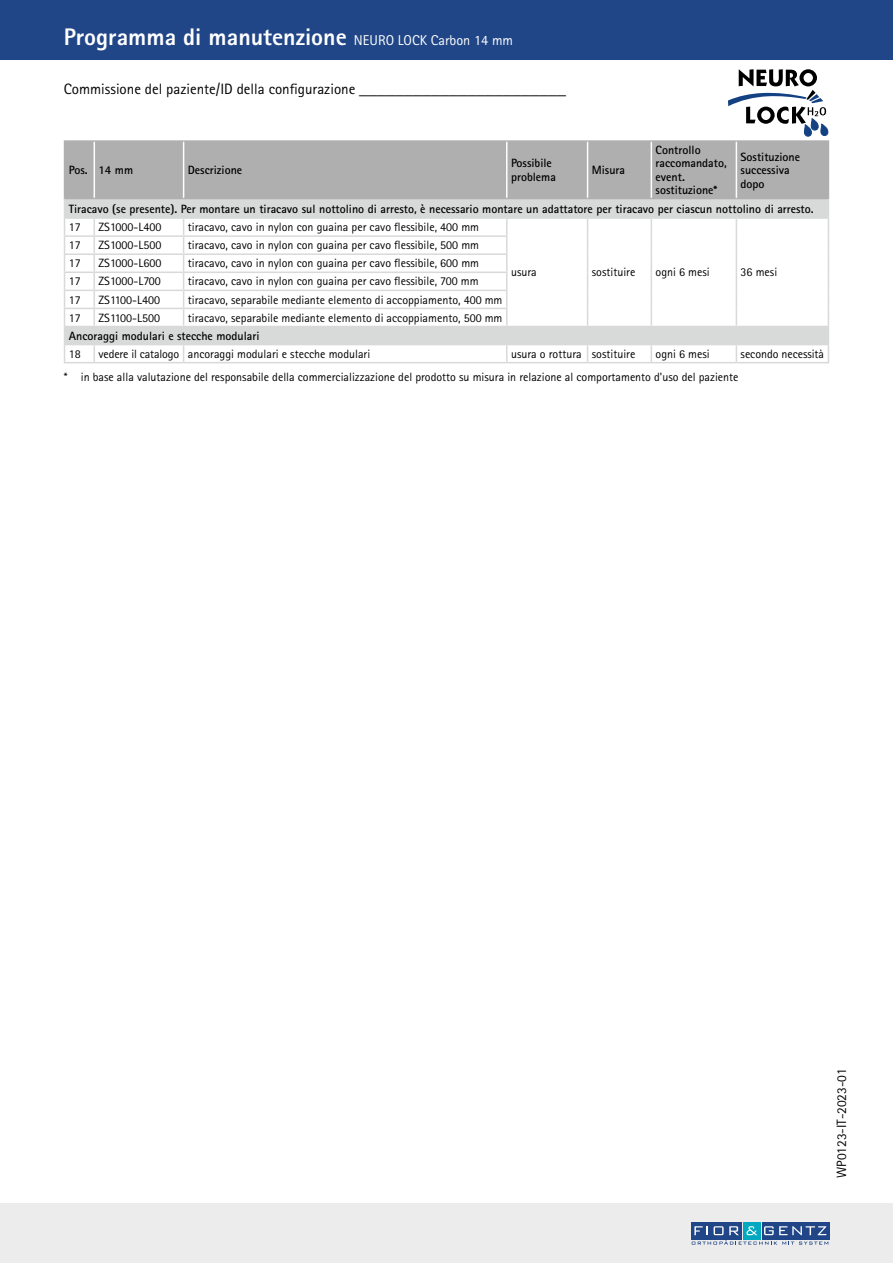
<style>
.page{position:relative;width:893px;height:1263px;background:#fff}
.page>*{position:absolute;margin:0;border:0;box-sizing:border-box;transform-origin:0 0}
.t1{font:800 24px "Rotis Sans Serif Pro";color:#fff}
.t2{font:15px "Rotis Sans Serif Pro";color:#000}
.t3{font:13.5px "Rotis Sans Serif Pro";color:#000}
.t4{font:12px "Rotis Sans Serif Pro";color:#000}
.t5{font:700 12px/13.5px "Rotis Sans Serif Pro";color:#000}
.s1{font-weight:400;font-size:14.25px}
.s2{font-family:"Minion Pro";font-size:18px}
</style>
<div class="page">
<hr style="left:64px;top:362px;width:30px;height:1px;background:#d8d9d9">
<hr style="left:94px;top:362px;width:90px;height:1px;background:#d8d9d9">
<hr style="left:184px;top:362px;width:323px;height:1px;background:#d8d9d9">
<hr style="left:507px;top:362px;width:81px;height:1px;background:#d8d9d9">
<hr style="left:588px;top:362px;width:63px;height:1px;background:#d8d9d9">
<hr style="left:651px;top:362px;width:85px;height:1px;background:#d8d9d9">
<hr style="left:736px;top:362px;width:93px;height:1px;background:#d8d9d9">
<svg style="left:64px;top:69px;width:765px;height:293px"></svg>
<div style="left:0;top:0;width:893px;height:60px;background:#204687"></div>
<div style="left:0;top:1203px;width:893px;height:60px;background:#ececec"></div>
<div style="left:743px;top:1222px;width:17px;height:17px;background:#00a9bf"></div>
<div style="left:762px;top:1222px;width:67px;height:17px;background:#204687"></div>
<div style="left:691px;top:1222px;width:51px;height:17px;background:#204687"></div>
<svg style="left:692px;top:1226px;width:136px;height:18px"></svg>
<h1 class="t1" style="left:64px;top:22px;width:451px">Programma di manutenzione <span class="s1">NEURO LOCK Carbon 14 mm</span></h1>
<p class="t2" style="left:64px;top:80px;width:504px">Commissione del paziente/ID della configurazione <span class="s2">_______________________</span></p>
<p class="t5" style="left:656px;top:143px;width:73px">Controllo raccomandato, event. sostituzione*</p>
<p class="t5" style="left:741px;top:150px;width:61px">Sostituzione successiva dopo</p>
<p class="t5" style="left:69px;top:202px;width:746px">Tiracavo (se presente). Per montare un tiracavo sul nottolino di arresto, è necessario montare un adattatore per tiracavo per ciascun nottolino di arresto.</p>
<p class="t4" style="left:69px;top:220px;width:13px">17</p>
<p class="t4" style="left:99px;top:220px;width:64px">ZS1000-L400</p>
<p class="t4" style="left:188px;top:220px;width:293px">tiracavo, cavo in nylon con guaina per cavo flessibile, 400 mm</p>
<p class="t4" style="left:511px;top:265px;width:27px">usura</p>
<p class="t4" style="left:592px;top:265px;width:45px">sostituire</p>
<p class="t4" style="left:656px;top:265px;width:56px">ogni 6 mesi</p>
<p class="t4" style="left:741px;top:265px;width:38px">36 mesi</p>
<p class="t5" style="left:69px;top:163px;width:66px">Pos. 14 mm</p>
<p class="t5" style="left:188px;top:163px;width:56px">Descrizione</p>
<p class="t5" style="left:511px;top:156px;width:46px">Possibile problema</p>
<p class="t5" style="left:592px;top:163px;width:35px">Misura</p>
<p class="t4" style="left:69px;top:238px;width:13px">17</p>
<p class="t4" style="left:99px;top:238px;width:64px">ZS1000-L500</p>
<p class="t4" style="left:188px;top:238px;width:293px">tiracavo, cavo in nylon con guaina per cavo flessibile, 500 mm</p>
<p class="t4" style="left:69px;top:256px;width:13px">17</p>
<p class="t4" style="left:99px;top:256px;width:64px">ZS1000-L600</p>
<p class="t4" style="left:188px;top:256px;width:293px">tiracavo, cavo in nylon con guaina per cavo flessibile, 600 mm</p>
<p class="t4" style="left:69px;top:274px;width:13px">17</p>
<p class="t4" style="left:99px;top:274px;width:64px">ZS1000-L700</p>
<p class="t4" style="left:188px;top:274px;width:292px">tiracavo, cavo in nylon con guaina per cavo flessibile, 700 mm</p>
<p class="t4" style="left:69px;top:292px;width:13px">17</p>
<p class="t4" style="left:99px;top:292px;width:63px">ZS1100-L400</p>
<p class="t4" style="left:188px;top:292px;width:316px">tiracavo, separabile mediante elemento di accoppiamento, 400 mm</p>
<p class="t4" style="left:69px;top:310px;width:13px">17</p>
<p class="t4" style="left:99px;top:310px;width:63px">ZS1100-L500</p>
<p class="t4" style="left:188px;top:310px;width:316px">tiracavo, separabile mediante elemento di accoppiamento, 500 mm</p>
<p class="t5" style="left:69px;top:329px;width:192px">Ancoraggi modulari e stecche modulari</p>
<p class="t4" style="left:69px;top:347px;width:13px">18</p>
<p class="t4" style="left:99px;top:347px;width:273px">vedere il catalogo ancoraggi modulari e stecche modulari</p>
<p class="t4" style="left:511px;top:347px;width:126px">usura o rottura sostituire</p>
<p class="t4" style="left:656px;top:347px;width:56px">ogni 6 mesi</p>
<p class="t4" style="left:741px;top:347px;width:85px">secondo necessità</p>
<p class="t4" style="left:64px;top:370px;width:676px">* in base alla valutazione del responsabile della commercializzazione del prodotto su misura in relazione al comportamento d'uso del paziente</p>
<p class="t3" style="left:834px;top:1178px;width:111px;rotate:-90deg">WP0123-IT-2023-01</p>
</div>
